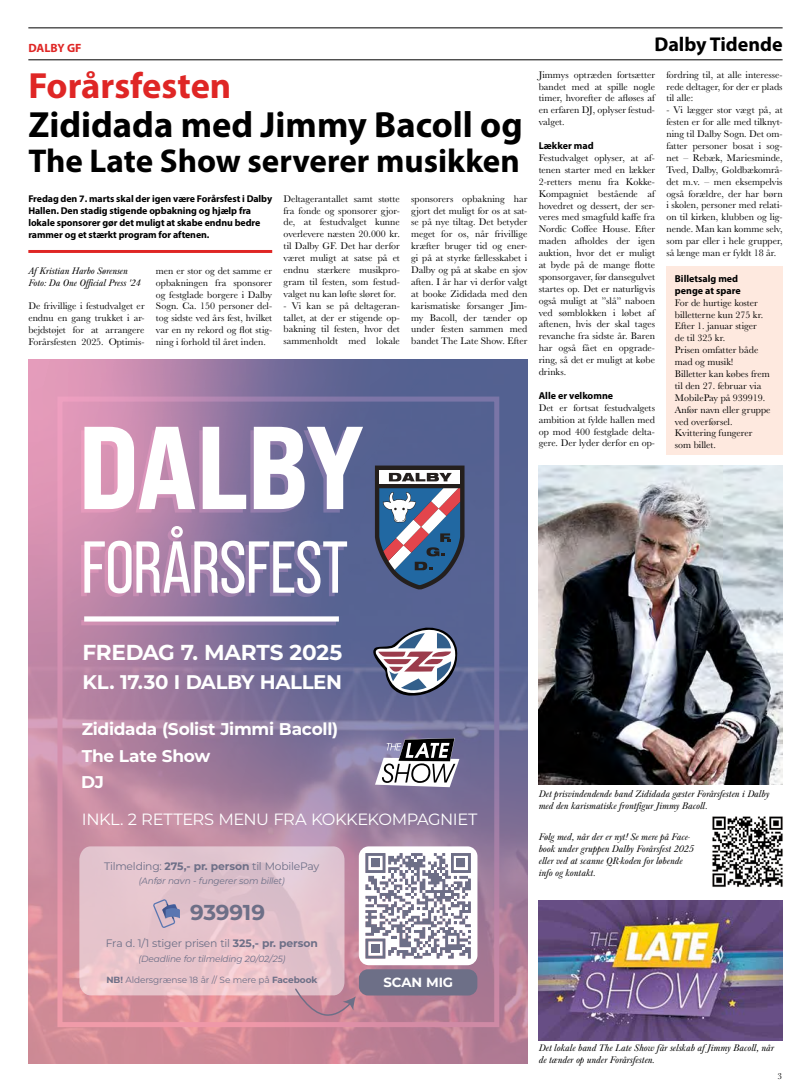
<style>
.page{position:relative;width:811px;height:1092px;background:#fff}
.page>*{position:absolute;margin:0;border:0;box-sizing:border-box;transform-origin:0 0}
.t1{font:117.4px "Bebas Neue Pro Exp Eb";letter-spacing:-.015em;color:#fff}
.t2{font:73.3px "Bebas Neue Pro";letter-spacing:-.01em;color:#fff}
.t3{font:700 36.5px "Myriad Pro";color:#000}
.t4{font:700 36.5px "Myriad Pro";color:#df2625}
.t5{font:700 33.1px "Myriad Pro";color:#000}
.t6{font:700 21.6px "Montserrat";letter-spacing:-.01em;color:#fff}
.t7{font:700 21.5px "Montserrat";color:#6d6f87}
.t8{font:700 20px "Myriad Pro";color:#000}
.t9{font:700 19.7px "Montserrat";letter-spacing:-.015em;color:#fff}
.t10{font:700 17px/26.5px "Montserrat";letter-spacing:-.02em;color:#fff}
.t11{font:16.3px "Montserrat";letter-spacing:-.03em;color:#fff}
.t12{font:700 13.3px "Montserrat";letter-spacing:-.005em;color:#fff}
.t13{font:700 12px "Myriad Pro";color:#df2625}
.t14{font:10.8px "Montserrat";letter-spacing:-.02em;color:#6d6f87}
.t15{font:italic 10px/12px "Baskerville URW";color:#000}
.t16{font:700 10px/12px "Myriad Pro";color:#000}
.t17{font:9.9px/11.9px "Baskerville URW";color:#000;text-align:justify}
.t18{font:700 9.9px/11.9px "Myriad Pro";letter-spacing:-.01em;color:#000}
.t19{font:italic 9.9px/11.9px "Baskerville URW";color:#000}
.t20{font:italic 9px "Montserrat";letter-spacing:-.02em;color:#6d6f87}
.t21{font:9px "Montserrat";letter-spacing:-.015em;color:#6d6f87}
.t22{font:9px "Baskerville URW";color:#000}
.s1{font-weight:700}
</style>
<div class="page">
<hr style="left:28px;top:28px;width:754px;height:1px;background:#000">
<hr style="left:28px;top:60px;width:754px;height:1px;background:#000">
<hr style="left:28px;top:250px;width:244px;height:3px;background:#df2625">
<svg style="left:28px;top:359px;width:499px;height:704px;background:#9a7a9d"></svg>
<div style="left:84px;top:616px;width:255px;height:5px;background:#fff"></div>
<svg style="left:359px;top:846px;width:118px;height:119px"></svg>
<svg style="left:79px;top:846px;width:265px;height:149px;background:#e4c3cc"></svg>
<svg style="left:294px;top:987px;width:62px;height:30px;background:#c38d9e"></svg>
<svg style="left:375px;top:737px;width:84px;height:50px"></svg>
<svg style="left:372px;top:626px;width:86px;height:70px"></svg>
<svg style="left:375px;top:465px;width:89px;height:124px"></svg>
<div style="left:359px;top:969px;width:118px;height:26px;background:#6d6f87;border-radius:9px"></div>
<svg style="left:153px;top:899px;width:27px;height:28px"></svg>
<img style="left:539px;top:465px;width:243px;height:319px">
<div style="left:666px;top:266px;width:116px;height:188px;background:#fee9df"></div>
<img style="left:712px;top:816px;width:71px;height:71px">
<img style="left:539px;top:900px;width:243px;height:140px">
<p class="t13" style="left:28px;top:40px;width:55px">DALBY GF</p>
<h3 class="t8" style="left:654px;top:31px;width:130px">Dalby Tidende</h3>
<h3 class="t4" style="left:28px;top:62px;width:204px">Forårsfesten</h3>
<h3 class="t3" style="left:28px;top:101px;width:496px">Zididada med Jimmy Bacoll og</h3>
<h3 class="t5" style="left:28px;top:139px;width:493px">The Late Show serverer musikken</h3>
<p class="t18" style="left:28px;top:193px;width:245px">Fredag den 7. marts skal der igen være Forårsfest i Dalby Hallen. Den stadig stigende opbakning og hjælp fra lokale sponsorer gør det muligt at skabe endnu bedre rammer og et stærkt program for aftenen.</p>
<p class="t19" style="left:28px;top:265px;width:114px">Af Kristian Harbo Sørensen<br>Foto: Da One Official Press '24</p>
<p class="t17" style="left:28px;top:300px;width:118px">De frivillige i festudvalget er endnu en gang trukket i ar&shy;bejdstøjet for at arrangere Forårsfesten 2025. Optimis-</p>
<p class="t17" style="left:156px;top:264px;width:118px">men er stor og det samme er opbakningen fra sponsorer og festglade borgere i Dalby Sogn. Ca. 150 personer del&shy;tog sidste ved års fest, hvilket var en ny rekord og flot stig&shy;ning i forhold til året inden.</p>
<p class="t17" style="left:283px;top:192px;width:118px">Deltagerantallet samt støtte fra fonde og sponsorer gjor&shy;de, at festudvalget kunne overlevere næsten 20.000 kr. til Dalby GF. Det har derfor været muligt at satse på et endnu stærkere musikpro&shy;gram til festen, som festud&shy;valget nu kan løfte sløret for.</p>
<p class="t17" style="left:283px;top:299px;width:118px">- Vi kan se på deltageran&shy;tallet, at der er stigende op&shy;bakning til festen, hvor det sammenholdt med lokale</p>
<p class="t17" style="left:411px;top:192px;width:118px">sponsorers opbakning har gjort det muligt for os at sat&shy;se på nye tiltag. Det betyder meget for os, når frivillige kræfter bruger tid og ener&shy;gi på at styrke fællesskabet i Dalby og på at skabe en sjov aften. I år har vi derfor valgt at booke Zididada med den karismatiske forsanger Jim&shy;my Bacoll, der tænder op under festen sammen med bandet The Late Show. Efter</p>
<h1 class="t1" style="left:78px;top:394px;width:288px">DALBY</h1>
<h2 class="t2" style="left:81px;top:526px;width:269px">FORÅRSFEST</h2>
<p class="t17" style="left:539px;top:68px;width:118px">Jimmys optræden fortsætter bandet med at spille nogle timer, hvorefter de afløses af en erfaren DJ, oplyser festud&shy;valget.</p>
<p class="t16" style="left:539px;top:139px;width:56px">Lækker mad</p>
<p class="t17" style="left:539px;top:151px;width:118px">Festudvalget oplyser, at af&shy;tenen starter med en lækker 2-retters menu fra Kokke-Kompagniet bestående af hovedret og dessert, der ser&shy;veres med smagfuld kaffe fra Nordic Coffee House. Efter maden afholdes der igen auktion, hvor det er muligt at byde på de mange flotte sponsorgaver, før dansegulvet startes op. Det er naturligvis også muligt at ”slå” naboen ved sømblokken i løbet af aftenen, hvis der skal tages revanche fra sidste år. Baren har også fået en opgrade&shy;ring, så det er muligt at købe drinks.</p>
<p class="t16" style="left:539px;top:389px;width:76px">Alle er velkomne</p>
<p class="t17" style="left:539px;top:401px;width:118px">Det er fortsat festudvalgets ambition at fylde hallen med op mod 400 festglade delta&shy;gere. Der lyder derfor en op-</p>
<p class="t17" style="left:666px;top:68px;width:118px">fordring til, at alle interesse&shy;rede deltager, for der er plads til alle:</p>
<p class="t17" style="left:666px;top:104px;width:118px">- Vi lægger stor vægt på, at festen er for alle med tilknyt&shy;ning til Dalby Sogn. Det om&shy;fatter personer bosat i sog&shy;net – Rebæk, Mariesminde, Tved, Dalby, Goldbækområ&shy;det m.v. – men eksempelvis også forældre, der har børn i skolen, personer med relati&shy;on til kirken, klubben og lig&shy;nende. Man kan komme selv, som par eller i hele grupper, så længe man er fyldt 18 år.</p>
<p class="t16" style="left:675px;top:272px;width:67px">Billetsalg med penge at spare</p>
<p class="t17" style="left:675px;top:296px;width:97px;text-align:left">For de hurtige koster billetterne kun 275 kr.<br>Efter 1. januar stiger<br>de til 325 kr.<br>Prisen omfatter både mad og musik!<br>Billetter kan købes frem til den 27. februar via<br>MobilePay på 939919.<br>Anfør navn eller gruppe ved overførsel.<br>Kvittering fungerer som billet.</p>
<h3 class="t6" style="left:82px;top:636px;width:261px">FREDAG 7. MARTS 2025</h3>
<h3 class="t9" style="left:83px;top:668px;width:261px">KL. 17.30 I DALBY HALLEN</h3>
<h3 class="t10" style="left:81px;top:715px;width:259px">Zididada (Solist Jimmi Bacoll)<br>The Late Show<br>DJ</h3>
<h3 class="t11" style="left:82px;top:807px;width:397px">INKL. 2 RETTERS MENU FRA KOKKEKOMPAGNIET</h3>
<p class="t14" style="left:104px;top:858px;width:217px">Tilmelding: <span class="s1">275,- pr. person</span> til MobilePay</p>
<p class="t20" style="left:139px;top:874px;width:147px">(Anfør navn - fungerer som billet)</p>
<h3 class="t7" style="left:190px;top:896px;width:77px">939919</h3>
<p class="t14" style="left:106px;top:936px;width:213px">Fra d. 1/1 stiger prisen til <span class="s1">325,- pr. person</span></p>
<p class="t20" style="left:138px;top:952px;width:148px">(Deadline for tilmelding 20/02/25)</p>
<p class="t21" style="left:106px;top:973px;width:213px"><span class="s1">NB!</span> Aldersgrænse 18 år // Se mere på <span class="s1">Facebook</span></p>
<h3 class="t12" style="left:383px;top:972px;width:71px">SCAN MIG</h3>
<p class="t15" style="left:539px;top:787px;width:232px">Det prisvindendende band Zididada gæster Forårsfesten i Dalby med den karismatiske frontfigur Jimmy Bacoll.</p>
<p class="t15" style="left:539px;top:830px;width:157px">Følg med, når der er nyt! Se mere på Face&shy;book under gruppen Dalby Forårsfest 2025 eller ved at scanne QR-koden for løbende info og kontakt.</p>
<p class="t15" style="left:539px;top:1042px;width:237px">Det lokale band The Late Show får selskab af Jimmy Bacoll, når de tænder op under Forårsfesten.</p>
<p class="t22" style="left:777px;top:1069px;width:6px">3</p>
</div>
